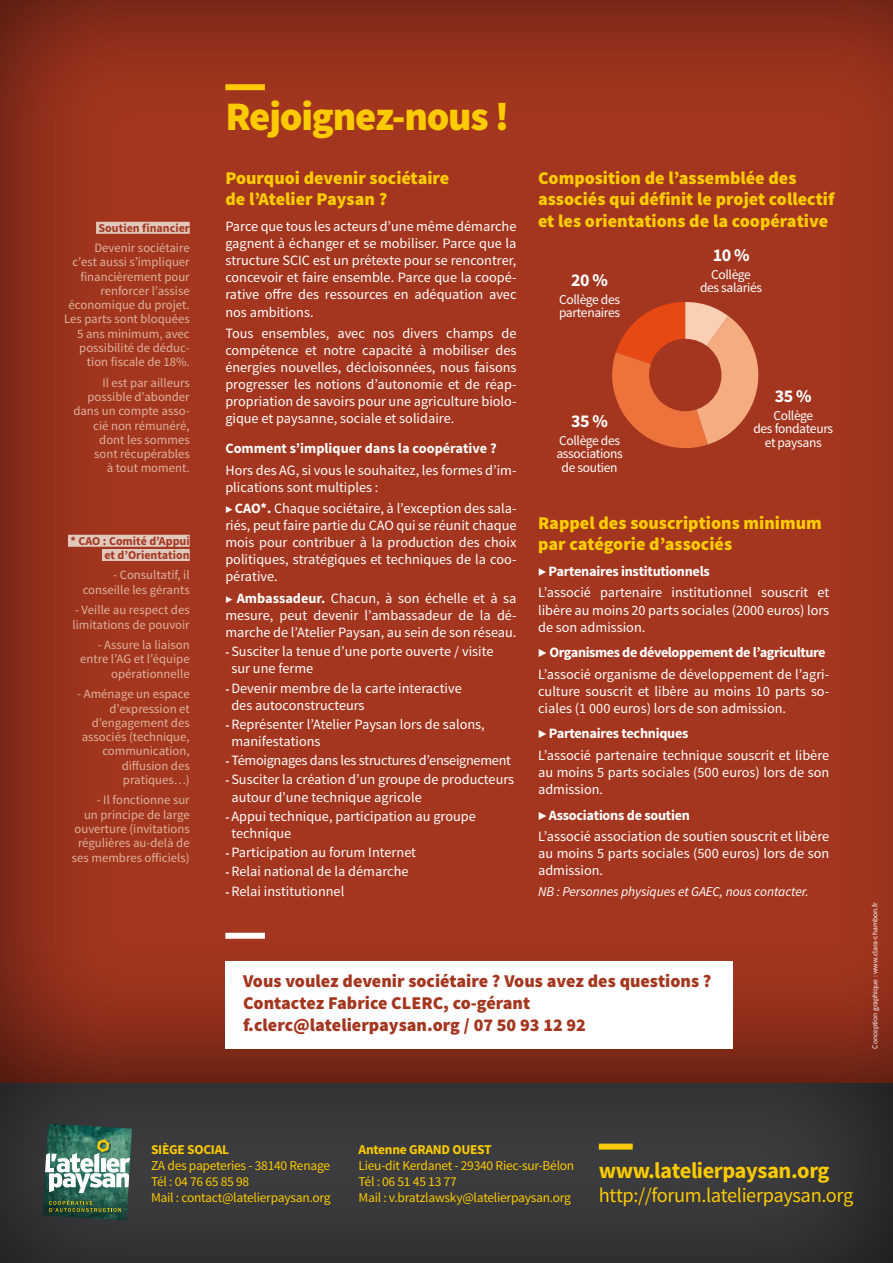
<style>
.page{position:relative;width:893px;height:1263px;background:#fff}
.page>*{position:absolute;margin:0;border:0;box-sizing:border-box;transform-origin:0 0}
.t1{font:900 40.5px "Source Sans Pro";letter-spacing:-.03em;color:#fbcb00}
.t2{font:700 22.5px "Source Sans Pro";letter-spacing:-.02em;color:#fbcb00}
.t3{font:20.4px "Source Sans Pro";letter-spacing:-.02em;color:#fbcb00}
.t4{font:900 18px/21.6px "Source Sans Pro";color:#fbcb00}
.t5{font:900 18px/21.6px "Source Sans Pro";color:#a4361f}
.t6{font:700 18px "Source Sans Pro";letter-spacing:-.025em;color:#fff}
.t7{font:14.25px/17.1px "Source Sans Pro";color:#fff}
.t8{font:700 14.25px "Source Sans Pro";letter-spacing:-.02em;color:#fff}
.t9{font:14.25px "Source Sans Pro";letter-spacing:-.02em;color:#fff}
.t10{font:13.5px/16.2px "Source Sans Pro";letter-spacing:-.02em;color:#fbcb00}
.t11{font:13.5px/13.5px "Source Sans Pro";letter-spacing:-.025em;color:#fff;text-align:center}
.t12{font:italic 13.5px "Source Sans Pro";letter-spacing:-.005em;color:#fff}
.t13{font:700 13.5px "Source Sans Pro";letter-spacing:-.02em;color:#fbcb00}
.t14{font:12.75px/14.2px "Source Sans Pro";color:#deb49d;text-align:right}
.t15{font:700 12px/14.2px "Source Sans Pro";color:#a4361f}
.t16{font:7.5px "Source Sans Pro";color:#fff}
.s1{font-weight:700;font-size:12px}
.s2{font-weight:700}
</style>
<div class="page">
<div style="left:0;top:1038px;width:893px;height:225px;background:#373638"></div>
<div style="left:0;top:0;width:893px;height:1082px;background:#000;opacity:.75"></div>
<div style="left:225px;top:84px;width:40px;height:6px;background:#fbcb00"></div>
<img style="left:43px;top:1124px;width:89px;height:96px">
<svg style="left:49px;top:1200px;width:72px;height:12px"></svg>
<svg style="left:45px;top:1139px;width:85px;height:54px;background:#87ab9d"></svg>
<div style="left:599px;top:1143px;width:34px;height:6px;background:#fbcb00"></div>
<div style="left:225px;top:961px;width:508px;height:88px;background:#fff"></div>
<div style="left:225px;top:933px;width:40px;height:6px;background:#fff"></div>
<svg style="left:611px;top:302px;width:157px;height:155px;background:#d36942"></svg>
<div style="left:649px;top:339px;width:72px;height:72px;background:#a4361f;border-radius:50%"></div>
<div style="left:96px;top:222px;width:94px;height:12px;background:#e0c9bc"></div>
<div style="left:68px;top:535px;width:122px;height:12px;background:#e0c9bc"></div>
<div style="left:102px;top:549px;width:88px;height:12px;background:#e0c9bc"></div>
<p class="t15" style="left:99px;top:221px;width:93px">Soutien financier</p>
<p class="t14" style="left:64px;top:241px;width:127px">Devenir sociétaire<br>c’est aussi s’impliquer financièrement pour renforcer l’assise économique du projet.<br>Les parts sont bloquées<br>5 ans minimum, avec possibilité de déduc&shy;tion fiscale de 18%.</p>
<p class="t14" style="left:73px;top:376px;width:118px">Il est par ailleurs possible d’abonder dans un compte asso&shy;cié non rémunéré, dont les sommes sont récupérables<br>à tout moment.</p>
<p class="t15" style="left:70px;top:534px;width:16px">* CAO</p>
<p class="t15" style="left:103px;top:534px;width:88px">: Comité d’Appui et d’Orientation</p>
<p class="t14" style="left:83px;top:568px;width:108px">- Consultatif, il conseille les gérants</p>
<p class="t14" style="left:72px;top:603px;width:119px;text-align:left">- Veille au respect des limitations de pouvoir</p>
<p class="t14" style="left:80px;top:638px;width:111px">- Assure la liaison entre l’AG et l’équipe opérationnelle</p>
<p class="t14" style="left:77px;top:687px;width:114px">- Aménage un espace d’expression et d’engagement des associés (technique, communication, diffusion des pratiques…)</p>
<p class="t14" style="left:72px;top:793px;width:119px">- Il fonctionne sur<br>un principe de large ouverture (invitations régulières au-delà de ses membres officiels)</p>
<h1 class="t1" style="left:225px;top:90px;width:286px">Rejoignez-nous !</h1>
<p class="t4" style="left:225px;top:168px;width:226px">Pourquoi devenir sociétaire de l’Atelier Paysan ?</p>
<p class="t7" style="left:225px;top:218px;width:293px;text-align:justify">Parce que tous les acteurs d’une même démarche gagnent à échanger et se mobiliser. Parce que la structure SCIC est un prétexte pour se rencontrer, concevoir et faire ensemble. Parce que la coopé&shy;rative offre des ressources en adéquation avec nos ambitions.</p>
<p class="t7" style="left:225px;top:325px;width:293px;text-align:justify">Tous ensembles, avec nos divers champs de compétence et notre capacité à mobiliser des énergies nouvelles, décloisonnées, nous faisons progresser les notions d’autonomie et de réap&shy;propriation de savoirs pour une agriculture biolo&shy;gique et paysanne, sociale et solidaire.</p>
<p class="t8" style="left:225px;top:439px;width:273px">Comment s’impliquer dans la coopérative ?</p>
<p class="t7" style="left:225px;top:462px;width:293px">Hors des AG, si vous le souhaitez, les formes d’im&shy;plications sont multiples :</p>
<p class="t7" style="left:225px;top:500px;width:293px;text-align:justify"><span class="s1">▶</span> <span class="s2">CAO*.</span> Chaque sociétaire, à l’exception des sala&shy;riés, peut faire partie du CAO qui se réunit chaque mois pour contribuer à la production des choix politiques, stratégiques et techniques de la coo&shy;pérative.</p>
<p class="t7" style="left:225px;top:590px;width:293px;text-align:justify"><span class="s1">▶</span> <span class="s2">Ambassadeur.</span> Chacun, à son échelle et à sa mesure, peut devenir l’ambassadeur de la dé&shy;marche de l’Atelier Paysan, au sein de son réseau.</p>
<p class="t7" style="left:231px;top:643px;width:264px;text-indent:-6px"><span class="s1">-</span> Susciter la tenue d’une porte ouverte / visite sur une ferme</p>
<p class="t7" style="left:231px;top:679px;width:232px;text-indent:-6px"><span class="s1">-</span> Devenir membre de la carte interactive des autoconstructeurs</p>
<p class="t7" style="left:231px;top:716px;width:255px;text-indent:-6px"><span class="s1">-</span> Représenter l’Atelier Paysan lors de salons, manifestations</p>
<p class="t9" style="left:225px;top:752px;width:287px"><span class="s1">-</span> Témoignages dans les structures d’enseignement</p>
<p class="t7" style="left:231px;top:771px;width:284px;text-indent:-6px"><span class="s1">-</span> Susciter la création d’un groupe de producteurs autour d’une technique agricole</p>
<p class="t7" style="left:231px;top:808px;width:246px;text-indent:-6px"><span class="s1">-</span> Appui technique, participation au groupe technique</p>
<p class="t7" style="left:225px;top:844px;width:192px"><span class="s1">-</span> Participation au forum Internet</p>
<p class="t7" style="left:225px;top:863px;width:185px"><span class="s1">-</span> Relai national de la démarche</p>
<p class="t7" style="left:225px;top:882px;width:120px"><span class="s1">-</span> Relai institutionnel</p>
<p class="t4" style="left:538px;top:168px;width:298px">Composition de l’assemblée des associés qui définit le projet collectif et les orientations de la coopérative</p>
<p class="t6" style="left:571px;top:268px;width:38px">20 %</p>
<p class="t11" style="left:559px;top:292px;width:63px;text-align:left">Collège des partenaires</p>
<p class="t6" style="left:571px;top:409px;width:38px">35 %</p>
<p class="t11" style="left:556px;top:434px;width:68px">Collège des associations de soutien</p>
<p class="t6" style="left:713px;top:243px;width:38px">10 %</p>
<p class="t11" style="left:700px;top:268px;width:64px">Collège des salariés</p>
<p class="t6" style="left:775px;top:384px;width:38px">35 %</p>
<p class="t11" style="left:753px;top:409px;width:81px">Collège<br>des fondateurs et paysans</p>
<p class="t4" style="left:538px;top:513px;width:285px">Rappel des souscriptions minimum par catégorie d’associés</p>
<p class="t7" style="left:538px;top:561px;width:293px;line-height:21.3px">▶ <span class="s2">Partenaires institutionnels<br></span>L’associé partenaire institutionnel souscrit et</p>
<p class="t7" style="left:538px;top:601px;width:293px">libère au moins 20 parts sociales (2000 euros) lors de son admission.</p>
<p class="t8" style="left:538px;top:643px;width:289px">▶ Organismes de développement de l’agriculture</p>
<p class="t7" style="left:538px;top:665px;width:293px;text-align:justify">L’associé organisme de développement de l’agri&shy;culture souscrit et libère au moins 10 parts so&shy;ciales (1 000 euros) lors de son admission.</p>
<p class="t8" style="left:538px;top:724px;width:152px">▶ Partenaires techniques</p>
<p class="t7" style="left:538px;top:747px;width:293px;text-align:justify">L’associé partenaire technique souscrit et libère au moins 5 parts sociales (500 euros) lors de son admission.</p>
<p class="t8" style="left:538px;top:806px;width:153px">▶ Associations de soutien</p>
<p class="t7" style="left:538px;top:828px;width:293px;text-align:justify">L’associé association de soutien souscrit et libère au moins 5 parts sociales (500 euros) lors de son admission.</p>
<p class="t12" style="left:538px;top:883px;width:272px">NB : Personnes physiques et GAEC, nous contacter.</p>
<p class="t5" style="left:243px;top:971px;width:470px">Vous voulez devenir sociétaire ? Vous avez des questions ?<br>Contactez Fabrice CLERC, co-gérant f.clerc@latelierpaysan.org / 07 50 93 12 92</p>
<p class="t16" style="left:870px;top:1049px;width:148px;rotate:-90deg">Conception graphique : www.clara-chambon.fr</p>
<p class="t13" style="left:151px;top:1140px;width:80px">siège social</p>
<p class="t10" style="left:151px;top:1157px;width:181px">ZA des papeteries - 38140 Renage<br>Tél : 04 76 65 85 98<br>Mail : contact@latelierpaysan.org</p>
<p class="t13" style="left:359px;top:1140px;width:60px">Antenne GRAND</p>
<p class="t13" style="left:452px;top:1140px;width:9px">OUEST</p>
<p class="t10" style="left:359px;top:1157px;width:217px">Lieu-dit Kerdanet - 29340 Riec-sur-Bélon<br>Tél : 06 51 45 13 77<br>Mail : v.bratzlawsky@latelierpaysan.org</p>
<h2 class="t2" style="left:599px;top:1156px;width:232px">www.latelierpaysan.org</h2>
<h3 class="t3" style="left:599px;top:1183px;width:256px">http://forum.latelierpaysan.org</h3>
</div>
